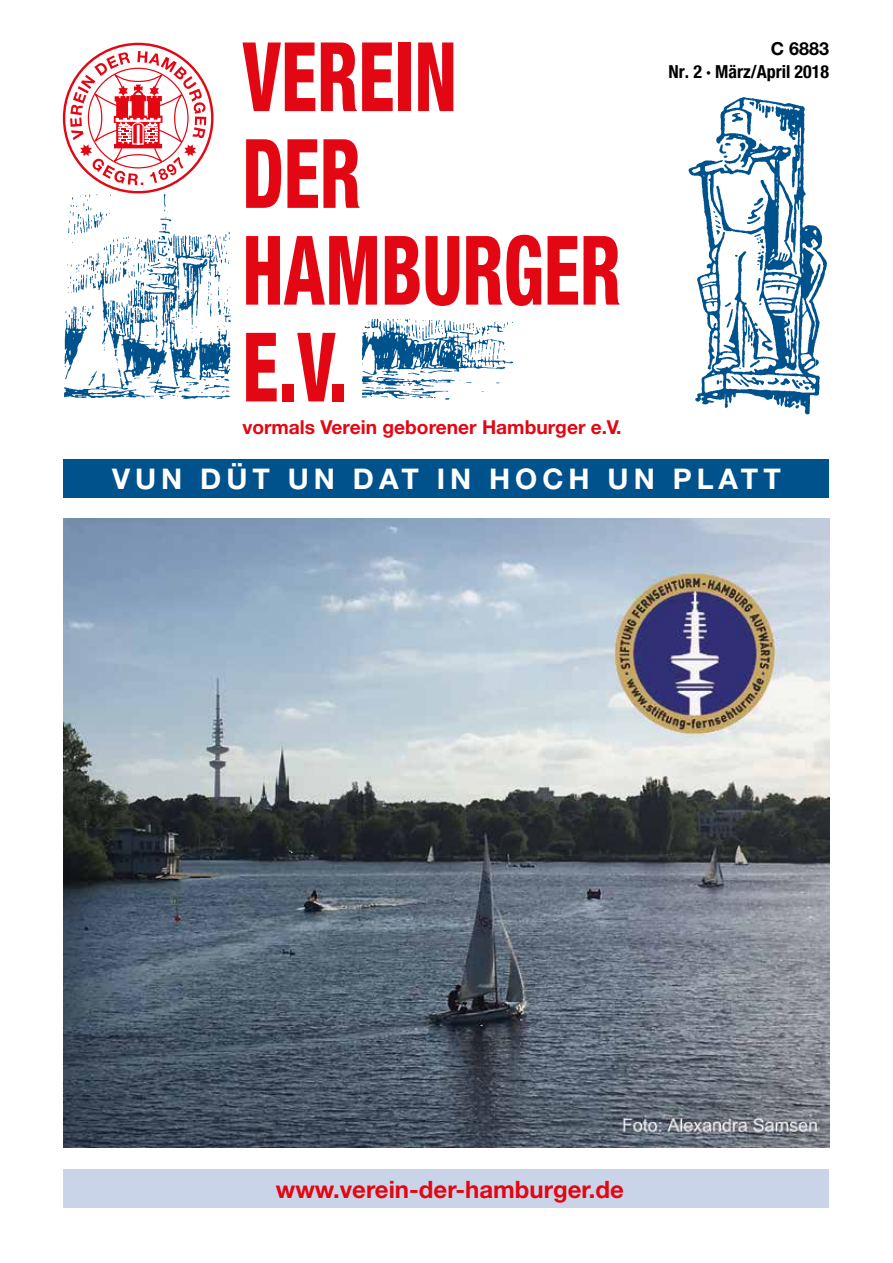
<style>
.page{position:relative;width:893px;height:1263px;background:#fff}
.page>*{position:absolute;margin:0;border:0;box-sizing:border-box;transform-origin:0 0}
.t1{font:800 condensed 96px/96.8px "Helvetica Neue";color:#e30613;scale:.75 1}
.t2{font:700 28.5px "Helvetica Neue";letter-spacing:.175em;color:#fff}
.t3{font:700 24px "Helvetica Neue";color:#e30613}
.t4{font:700 19.2px "Helvetica Neue";color:#e30613}
.t5{font:700 condensed 18px "Helvetica Neue";color:#000}
.t6{font:700 18px "Helvetica Neue";color:#000}
</style>
<div class="page">
<img style="left:362px;top:318px;width:150px;height:81px">
<img style="left:688px;top:97px;width:139px;height:318px">
<img style="left:64px;top:194px;width:167px;height:206px">
<div style="left:64px;top:1169px;width:765px;height:39px;background:#cad4e8"></div>
<div style="left:64px;top:459px;width:765px;height:38px;background:#00528d"></div>
<svg style="left:64px;top:44px;width:149px;height:149px"></svg>
<svg style="left:70px;top:42px;width:136px;height:143px"></svg>
<img style="left:64px;top:519px;width:765px;height:629px">
<p class="t6" style="left:771px;top:38px;width:60px">C 6883</p>
<p class="t5" style="left:668px;top:61px;width:162px">Nr. 2 · März/April 2018</p>
<h1 class="t1" style="left:242px;top:27px;width:506px">VEREIN<br>DER<br>HAMBURGER<br>E.V.</h1>
<p class="t4" style="left:242px;top:416px;width:381px">vormals Verein geborener Hamburger e.V.</p>
<h2 class="t2" style="left:112px;top:461px;width:670px">VUN DÜT UN DAT IN HOCH UN PLATT</h2>
<p class="t3" style="left:276px;top:1175px;width:349px">www.verein-der-hamburger.de</p>
</div>
